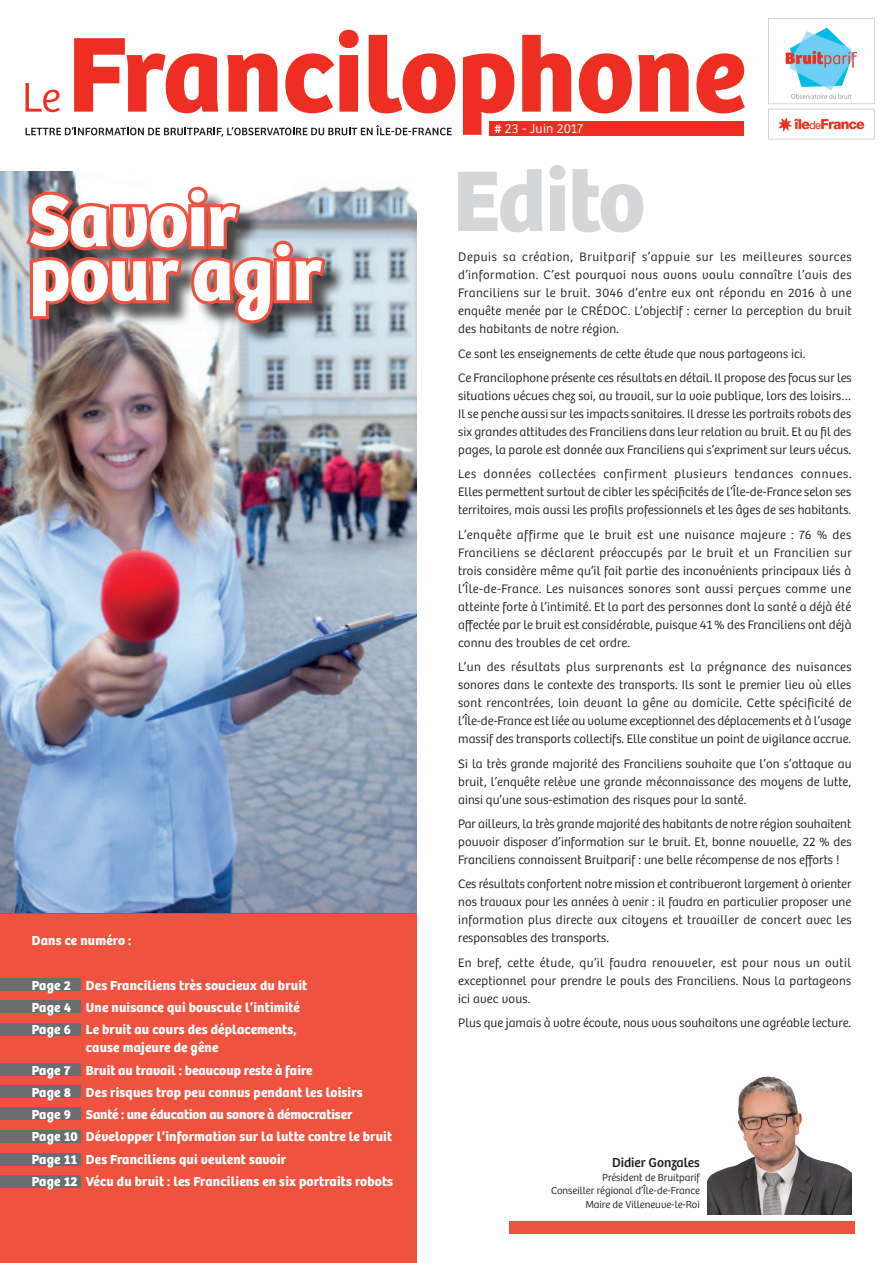
<style>
.page{position:relative;width:893px;height:1263px;background:#fff}
.page>*{position:absolute;margin:0;border:0;box-sizing:border-box;transform-origin:0 0}
.t1{font:700 88.95px "Bree";letter-spacing:-.02em;color:#d5d6d8}
.t2{font:700 76.05px "Bree";letter-spacing:-.01em;color:#fff}
.t3{font:700 13.5px/22.2px "Bree";letter-spacing:.015em;color:#fff}
.t4{font:13.5px "Bree";color:#231f20}
.t5{font:300 13.5px "Bree";letter-spacing:.015em;color:#fff}
.t6{font:300 12.75px/18px "Bree";letter-spacing:.005em;color:#231f20;text-align:justify}
.t7{font:300 10.65px/13.5px "Bree";color:#231f20;text-align:right}
.s1{font-weight:700}
</style>
<div class="page">
<svg style="left:26px;top:83px;width:34px;height:29px"></svg>
<svg style="left:74px;top:38px;width:144px;height:75px"></svg>
<svg style="left:227px;top:53px;width:50px;height:59px"></svg>
<svg style="left:285px;top:30px;width:74px;height:83px"></svg>
<svg style="left:369px;top:35px;width:86px;height:78px"></svg>
<svg style="left:463px;top:53px;width:51px;height:82px"></svg>
<svg style="left:522px;top:35px;width:49px;height:77px"></svg>
<svg style="left:579px;top:53px;width:53px;height:60px"></svg>
<svg style="left:638px;top:53px;width:51px;height:59px"></svg>
<svg style="left:696px;top:53px;width:49px;height:60px"></svg>
<svg style="left:26px;top:125px;width:426px;height:12px"></svg>
<div style="left:489px;top:121px;width:255px;height:14px;background:#ee2e22"></div>
<img style="left:768px;top:18px;width:107px;height:121px">
<img style="left:0;top:171px;width:417px;height:741px">
<div style="left:510px;top:1221px;width:345px;height:12px;background:#f05240"></div>
<img style="left:707px;top:1076px;width:144px;height:138px">
<div style="left:30px;top:190px;width:317px;height:156px;background:#231f20;opacity:.75"></div>
<svg style="left:21px;top:184px;width:308px;height:143px;background:#b9807d"></svg>
<div style="left:0;top:914px;width:417px;height:349px;background:#f05240"></div>
<div style="left:0;top:978px;width:80px;height:13px;background:#6c6d70"></div>
<div style="left:0;top:1000px;width:80px;height:13px;background:#6c6d70"></div>
<div style="left:0;top:1023px;width:80px;height:12px;background:#6c6d70"></div>
<div style="left:0;top:1085px;width:80px;height:13px;background:#6c6d70"></div>
<div style="left:0;top:1107px;width:80px;height:13px;background:#6c6d70"></div>
<div style="left:0;top:1130px;width:80px;height:13px;background:#6c6d70"></div>
<div style="left:0;top:1153px;width:80px;height:12px;background:#6c6d70"></div>
<div style="left:0;top:1175px;width:80px;height:13px;background:#6c6d70"></div>
<div style="left:0;top:1063px;width:80px;height:13px;background:#6c6d70"></div>
<h2 class="t2" style="left:29px;top:174px;width:209px">Savoir</h2>
<h2 class="t2" style="left:29px;top:228px;width:294px">pour agir</h2>
<p class="t3" style="left:32px;top:930px;width:101px">Dans ce numéro :</p>
<p class="t3" style="left:32px;top:974px;width:277px">Page 2 Des Franciliens très soucieux du bruit<br>Page 4 Une nuisance qui bouscule l’intimité<br>Page 6 Le bruit au cours des déplacements,</p>
<p class="t3" style="left:32px;top:1037px;width:363px;text-indent:54px">cause majeure de gêne<br>Page 7 Bruit au travail : beaucoup reste à faire<br>Page 8 Des risques trop peu connus pendant les loisirs Page 9 Santé : une éducation au sonore à démocratiser<br>Page 10 Développer l’information sur la lutte contre le bruit Page 11 Des Franciliens qui veulent savoir<br>Page 12 Vécu du bruit : les Franciliens en six portraits robots</p>
<p class="t5" style="left:494px;top:120px;width:90px"><span class="s1">#</span> 23 - Juin 2017</p>
<h1 class="t1" style="left:453px;top:146px;width:193px">Edito</h1>
<p class="t6" style="left:458px;top:248px;width:395px">Depuis sa création, Bruitparif s’appuie sur les meilleures sources d’information. C’est pourquoi nous avons voulu connaître l’avis des Franciliens sur le bruit. 3046 d’entre eux ont répondu en 2016 à une enquête menée par le CRÉDOC. L’objectif : cerner la perception du bruit des habitants de notre région.</p>
<p class="t6" style="left:458px;top:341px;width:395px;line-height:24.5px">Ce sont les enseignements de cette étude que nous partageons ici.<br>Ce Francilophone présente ces résultats en détail. Il propose des focus sur les</p>
<p class="t6" style="left:458px;top:387px;width:395px">situations vécues chez soi, au travail, sur la voie publique, lors des loisirs… Il se penche aussi sur les impacts sanitaires. Il dresse les portraits robots des six grandes attitudes des Franciliens dans leur relation au bruit. Et au fil des pages, la parole est donnée aux Franciliens qui s’expriment sur leurs vécus.</p>
<p class="t6" style="left:458px;top:465px;width:395px">Les données collectées confirment plusieurs tendances connues.<br>Elles permettent surtout de cibler les spécificités de l’Île-de-France selon ses territoires, mais aussi les profils professionnels et les âges de ses habitants.</p>
<p class="t6" style="left:458px;top:526px;width:395px">L’enquête affirme que le bruit est une nuisance majeure : 76 % des Franciliens se déclarent préoccupés par le bruit et un Francilien sur trois considère même qu’il fait partie des inconvénients principaux liés à l’Île-de-France. Les nuisances sonores sont aussi perçues comme une atteinte forte à l’intimité. Et la part des personnes dont la santé a déjà été affectée par le bruit est considérable, puisque 41 % des Franciliens ont déjà connu des troubles de cet ordre.</p>
<p class="t6" style="left:458px;top:658px;width:395px">L’un des résultats plus surprenants est la prégnance des nuisances sonores dans le contexte des transports. Ils sont le premier lieu où elles sont rencontrées, loin devant la gêne au domicile. Cette spécificité de l’Île-de-France est liée au volume exceptionnel des déplacements et à l’usage massif des transports collectifs. Elle constitue un point de vigilance accrue.</p>
<p class="t6" style="left:458px;top:754px;width:395px">Si la très grande majorité des Franciliens souhaite que l’on s’attaque au bruit, l’enquête relève une grande méconnaissance des moyens de lutte, ainsi qu’une sous-estimation des risques pour la santé.</p>
<p class="t6" style="left:458px;top:815px;width:395px">Par ailleurs, la très grande majorité des habitants de notre région souhaitent pouvoir disposer d’information sur le bruit. Et, bonne nouvelle, 22 % des Franciliens connaissent Bruitparif : une belle récompense de nos efforts !</p>
<p class="t6" style="left:458px;top:875px;width:395px">Ces résultats confortent notre mission et contribueront largement à orienter nos travaux pour les années à venir : il faudra en particulier proposer une information plus directe aux citoyens et travailler de concert avec les responsables des transports.</p>
<p class="t6" style="left:458px;top:954px;width:395px">En bref, cette étude, qu’il faudra renouveler, est pour nous un outil exceptionnel pour prendre le pouls des Franciliens. Nous la partageons ici avec vous.</p>
<p class="t6" style="left:458px;top:1014px;width:395px">Plus que jamais à votre écoute, nous vous souhaitons une agréable lecture.</p>
<p class="t4" style="left:612px;top:1154px;width:89px">Didier Gonzales</p>
<p class="t7" style="left:551px;top:1170px;width:150px">Président de Bruitparif<br>Conseiller régional d’Île-de-France<br>Maire de Villeneuve-le-Roi</p>
</div>
